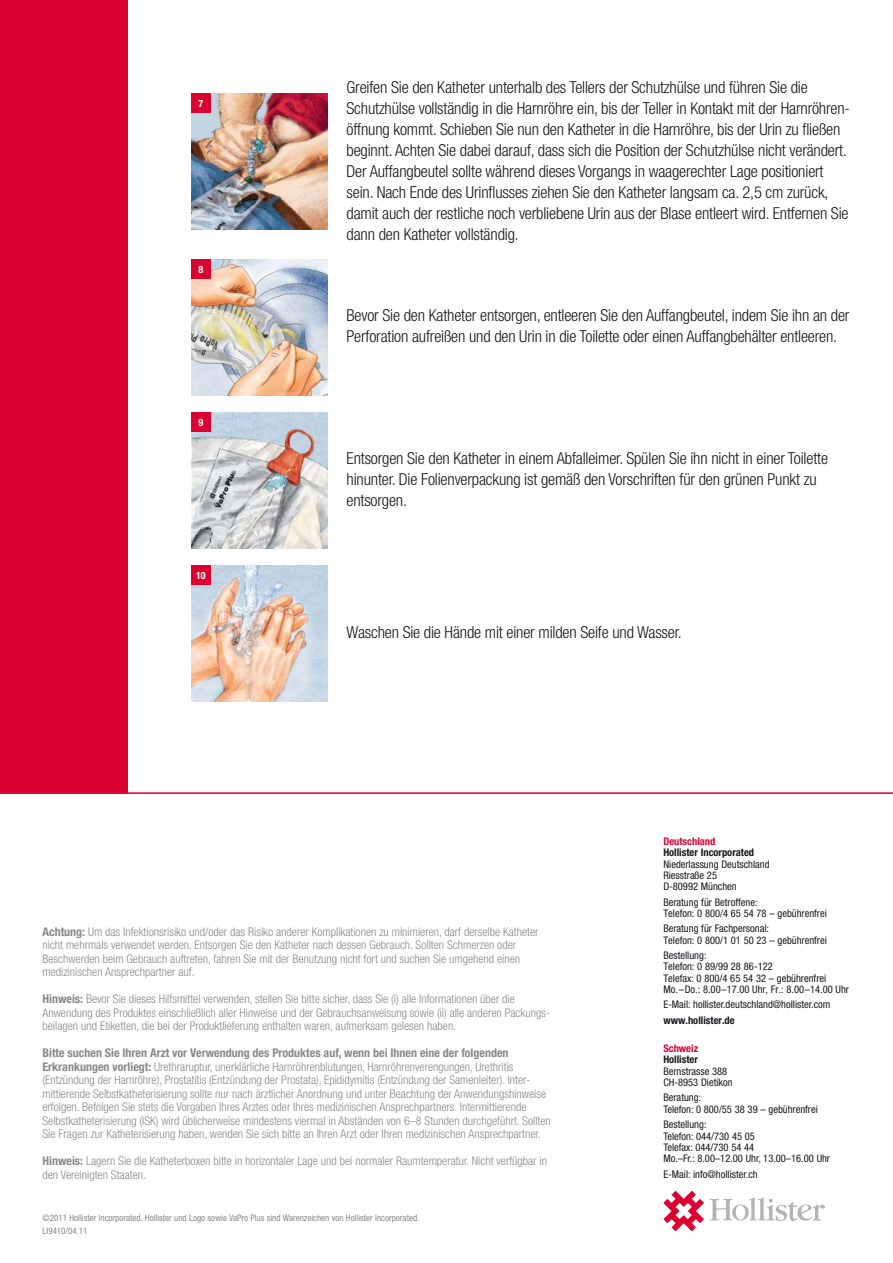
<style>
.page{position:relative;width:893px;height:1263px;background:#fff}
.page>*{position:absolute;margin:0;border:0;box-sizing:border-box;transform-origin:0 0}
.t1{font:300 condensed 16.5px/21px "Helvetica Neue LT Std";letter-spacing:-.01em;color:#1a171c}
.t2{font:300 condensed 12px/13.5px "Helvetica Neue LT Std";color:#87888a}
.t3{font:condensed 10.5px/11.2px "Helvetica Neue LT Std";color:#1a171c}
.t4{font:700 condensed 10.5px "Helvetica Neue LT Std";color:#1a171c}
.t5{font:700 condensed 10.5px "Helvetica Neue LT Std";color:#da002f}
.t6{font:700 condensed 10.2px "Helvetica Neue LT Std";color:#fff}
.t7{font:condensed 9px/13.2px "Helvetica Neue LT Std";color:#87888a}
.s1{font-weight:700}
</style>
<div class="page">
<hr style="left:0;top:792px;width:893px;height:2px;background:#da002f">
<img style="left:191px;top:566px;width:136px;height:136px">
<img style="left:191px;top:94px;width:136px;height:136px">
<img style="left:191px;top:412px;width:136px;height:137px">
<img style="left:191px;top:259px;width:136px;height:136px">
<div style="left:191px;top:566px;width:19px;height:19px;background:#da002f"></div>
<div style="left:191px;top:412px;width:19px;height:20px;background:#da002f"></div>
<div style="left:191px;top:259px;width:19px;height:20px;background:#da002f"></div>
<div style="left:191px;top:94px;width:19px;height:19px;background:#da002f"></div>
<div style="left:0;top:0;width:128px;height:793px;background:#da002f"></div>
<svg style="left:663px;top:1191px;width:41px;height:40px"></svg>
<svg style="left:710px;top:1197px;width:115px;height:24px"></svg>
<p class="t6" style="left:198px;top:99px;width:6px">7</p>
<p class="t6" style="left:198px;top:265px;width:6px">8</p>
<p class="t6" style="left:198px;top:418px;width:6px">9</p>
<p class="t6" style="left:196px;top:571px;width:11px">10</p>
<p class="t1" style="left:347px;top:79px;width:505px">Greifen Sie den Katheter unterhalb des Tellers der Schutzhülse und führen Sie die Schutz hülse vollständig in die Harnröhre ein, bis der Teller in Kontakt mit der Harnröhren&shy;öffnung kommt. Schieben Sie nun den Katheter in die Harnröhre, bis der Urin zu fließen beginnt. Achten Sie dabei darauf, dass sich die Position der Schutzhülse nicht verändert.<br>Der Auffangbeutel sollte während dieses Vorgangs in waagerechter Lage positioniert sein. Nach Ende des Urinflusses ziehen Sie den Katheter langsam ca. 2,5 cm zurück, damit auch der restliche noch verbliebene Urin aus der Blase entleert wird. Ent fernen Sie dann den Katheter vollständig.</p>
<h1 class="t1" style="left:347px;top:307px;width:504px">Bevor Sie den Katheter entsorgen, entleeren Sie den Auffangbeutel, indem Sie ihn an der<br>Perforation aufreißen und den Urin in die Toilette oder einen Auffangbehälter entleeren.</h1>
<h1 class="t1" style="left:347px;top:450px;width:483px">Entsorgen Sie den Katheter in einem Abfalleimer. Spülen Sie ihn nicht in einer Toilette hinunter. Die Folienverpackung ist gemäß den Vorschriften für den grünen Punkt zu entsorgen.</h1>
<h1 class="t1" style="left:347px;top:624px;width:337px">Waschen Sie die Hände mit einer milden Seife und Wasser.</h1>
<p class="t2" style="left:43px;top:926px;width:498px"><span class="s1">Achtung:</span> Um das Infektionsrisiko und/oder das Risiko anderer Komplikationen zu minimieren, darf derselbe Katheter nicht mehrmals verwendet werden. Entsorgen Sie den Katheter nach dessen Gebrauch. Sollten Schmerzen oder Beschwerden beim Gebrauch auftreten, fahren Sie mit der Benutzung nicht fort und suchen Sie umgehend einen medizinischen Ansprechpartner auf.</p>
<p class="t2" style="left:43px;top:993px;width:509px"><span class="s1">Hinweis:</span> Bevor Sie dieses Hilfsmittel verwenden, stellen Sie bitte sicher, dass Sie (i) alle Informationen über die<br>Anwendung des Produktes einschließlich aller Hinweise und der Gebrauchsanweisung sowie (ii) alle anderen Packungs&shy;beilagen und Etiketten, die bei der Produktlieferung enthalten waren, aufmerksam gelesen haben.</p>
<p class="t2" style="left:43px;top:1047px;width:510px"><span class="s1">Bitte suchen Sie Ihren Arzt vor Verwendung des Produktes auf, wenn bei Ihnen eine der folgenden Erkrankungen vorliegt:</span> Urethraruptur, unerklärliche Harnröhrenblutungen, Harnröhrenverengungen, Urethritis (Entzündung der Harnröhre), Prostatitis (Entzündung der Prostata), Epididymitis (Entzündung der Samenleiter). Inter&shy;mittierende Selbstkatheterisierung sollte nur nach ärztlicher Anordnung und unter Beachtung der Anwendungshinweise erfolgen. Befolgen Sie stets die Vorgaben Ihres Arztes oder Ihres medizinischen Ansprechpartners. Intermittierende Selbstkatheterisierung (ISK) wird üblicherweise mindestens viermal in Abständen von 6–8 Stunden durchgeführt. Sollten Sie Fragen zur Katheterisierung haben, wenden Sie sich bitte an Ihren Arzt oder Ihren medizinischen Ansprechpartner.</p>
<p class="t2" style="left:43px;top:1155px;width:506px"><span class="s1">Hinweis:</span> Lagern Sie die Katheterboxen bitte in horizontaler Lage und bei normaler Raumtemperatur. Nicht verfügbar in den Vereinigten Staaten.</p>
<p class="t7" style="left:43px;top:1212px;width:378px">©2011 Hollister Incorporated. Hollister und Logo sowie VaPro Plus sind Warenzeichen von Hollister Incorporated.<br>LI9410/04.11</p>
<p class="t5" style="left:663px;top:838px;width:54px">Deutschland</p>
<p class="t4" style="left:663px;top:849px;width:92px">Hollister Incorporated</p>
<p class="t3" style="left:663px;top:860px;width:108px">Niederlassung Deutschland<br>Riesstraße 25<br>D-80992 München</p>
<p class="t3" style="left:663px;top:898px;width:165px">Beratung für Betroffene:<br>Telefon: 0 800/4 65 54 78 – gebührenfrei</p>
<p class="t3" style="left:663px;top:924px;width:165px">Beratung für Fachpersonal:<br>Telefon: 0 800/1 01 50 23 – gebührenfrei</p>
<p class="t3" style="left:663px;top:951px;width:187px">Bestellung:<br>Telefon: 0 89/99 28 86-122<br>Telefax: 0 800/4 65 54 32 – gebührenfrei<br>Mo.–Do.: 8.00–17.00 Uhr, Fr.: 8.00–14.00 Uhr</p>
<p class="t3" style="left:663px;top:1000px;width:169px">E-Mail: hollister.deutschland@hollister.com</p>
<p class="t4" style="left:663px;top:1016px;width:73px">www.hollister.de</p>
<p class="t5" style="left:663px;top:1045px;width:36px">Schweiz</p>
<p class="t4" style="left:663px;top:1056px;width:36px">Hollister</p>
<p class="t3" style="left:663px;top:1067px;width:71px">Bernstrasse 388<br>CH-8953 Dietikon</p>
<p class="t3" style="left:663px;top:1093px;width:156px">Beratung:<br>Telefon: 0 800/55 38 39 – gebührenfrei</p>
<p class="t3" style="left:663px;top:1120px;width:168px">Bestellung:<br>Telefon: 044/730 45 05<br>Telefax: 044/730 54 44<br>Mo.–Fr.: 8.00–12.00 Uhr, 13.00–16.00 Uhr</p>
<p class="t3" style="left:663px;top:1169px;width:96px">E-Mail: info@hollister.ch</p>
</div>
